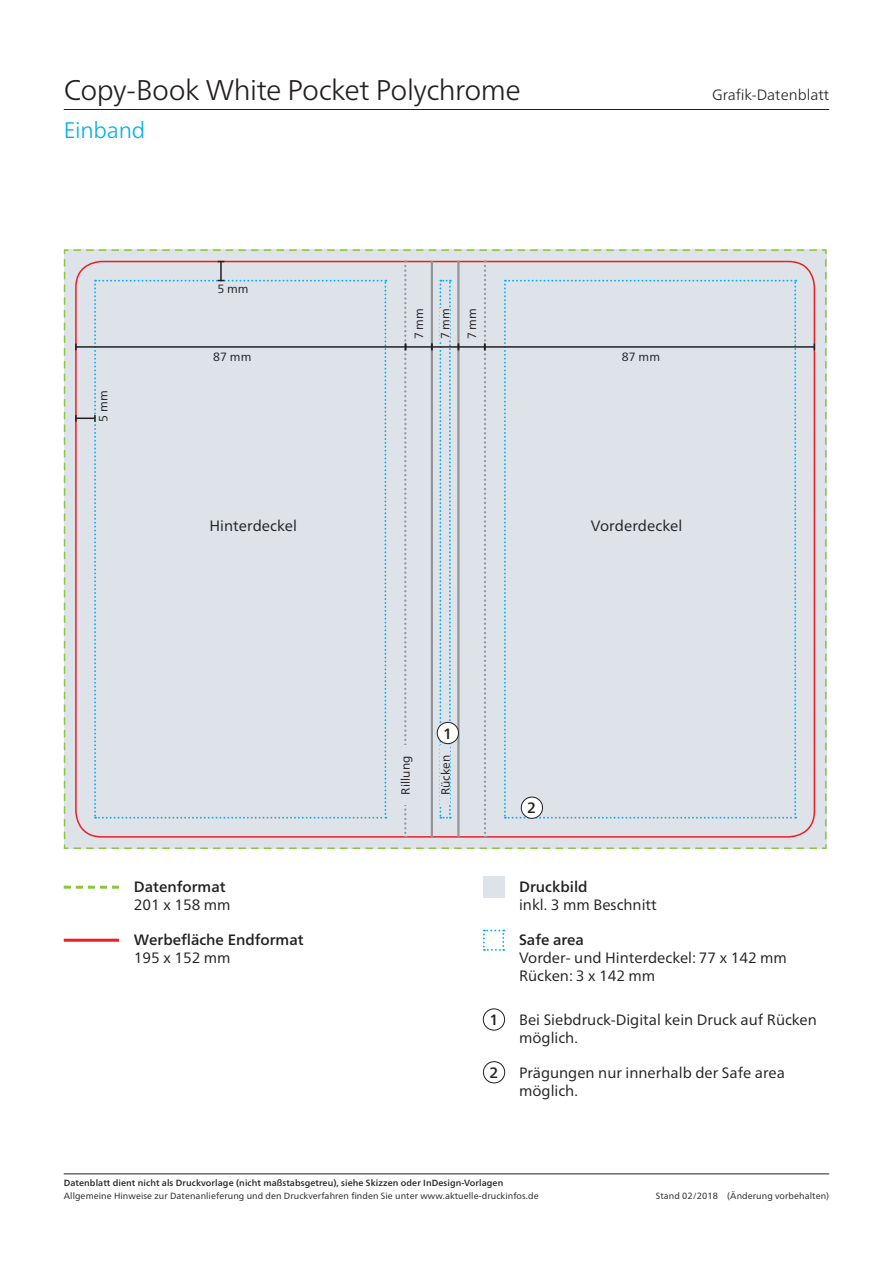
<style>
.page{position:relative;width:893px;height:1263px;background:#fff}
.page>*{position:absolute;margin:0;border:0;box-sizing:border-box;transform-origin:0 0}
.t1{font:300 28.5px "Frutiger Neue LT Pro";letter-spacing:-.02em;color:#231f20}
.t2{font:300 22.5px "Frutiger Neue LT Pro";letter-spacing:-.01em;color:#00aeef}
.t3{font:15px/18px "Frutiger Neue LT Pro";color:#231f20}
.t4{font:500 15px "Frutiger Neue LT Pro";color:#231f20}
.t5{font:300 15px "Frutiger Neue LT Pro";color:#231f20}
.t6{font:12px/26.2px "Frutiger Neue LT Pro";letter-spacing:.01em;color:#231f20}
.t7{font:9px "Frutiger Neue LT Pro";letter-spacing:.01em;color:#231f20}
.t8{font:500 9px "Frutiger Neue LT Pro";letter-spacing:.01em;color:#231f20}
</style>
<div class="page">
<hr style="left:64px;top:109px;width:765px;height:1px;background:#231f20">
<hr style="left:64px;top:1173px;width:765px;height:1px;background:#231f20">
<svg style="left:64px;top:886px;width:55px;height:3px"></svg>
<hr style="left:64px;top:939px;width:55px;height:3px;background:#ee1d23">
<div style="left:483px;top:876px;width:21px;height:22px;background:#dde3e8"></div>
<svg style="left:483px;top:929px;width:21px;height:22px"></svg>
<div style="left:483px;top:1008px;width:22px;height:22px;border:1px solid #231f20;border-radius:50%"></div>
<div style="left:483px;top:1061px;width:22px;height:22px;border:1px solid #231f20;border-radius:50%"></div>
<svg style="left:63px;top:249px;width:764px;height:600px;background:#dcdcdf"></svg>
<hr style="left:431px;top:261px;width:2px;height:577px;background:#939598">
<hr style="left:457px;top:261px;width:3px;height:577px;background:#939598">
<svg style="left:439px;top:280px;width:12px;height:539px;background:#c3dce8"></svg>
<div style="left:504px;top:280px;width:292px;height:539px;background:#dde3e8"></div>
<div style="left:440px;top:745px;width:10px;height:59px;background:#dde3e8"></div>
<div style="left:401px;top:745px;width:9px;height:59px;background:#dde3e8"></div>
<hr style="left:432px;top:346px;width:26px;height:2px;background:#231f20">
<hr style="left:405px;top:346px;width:27px;height:2px;background:#231f20">
<hr style="left:458px;top:346px;width:27px;height:2px;background:#231f20">
<div style="left:440px;top:308px;width:10px;height:31px;background:#dde3e8"></div>
<div style="left:467px;top:308px;width:9px;height:31px;background:#dde3e8"></div>
<div style="left:414px;top:308px;width:9px;height:31px;background:#dde3e8"></div>
<hr style="left:76px;top:346px;width:330px;height:2px;background:#231f20">
<svg style="left:404px;top:260px;width:2px;height:578px"></svg>
<hr style="left:485px;top:346px;width:329px;height:2px;background:#231f20">
<svg style="left:484px;top:260px;width:2px;height:578px"></svg>
<div style="left:75px;top:261px;width:311px;height:558px;background:#dde3e8"></div>
<div style="left:521px;top:797px;width:22px;height:21px;background:#fff;border-radius:50%"></div>
<div style="left:521px;top:797px;width:22px;height:22px;border:1px solid #231f20;border-radius:50%"></div>
<div style="left:437px;top:722px;width:21px;height:22px;background:#fff;border-radius:50%"></div>
<div style="left:437px;top:722px;width:22px;height:22px;border:1px solid #231f20;border-radius:50%"></div>
<h1 class="t1" style="left:64px;top:72px;width:458px">Copy-Book White Pocket Polychrome</h1>
<h2 class="t2" style="left:64px;top:116px;width:83px">Einband</h2>
<p class="t5" style="left:712px;top:85px;width:119px">Grafik-Datenblatt</p>
<p class="t6" style="left:90px;top:422px;width:33px;rotate:-90deg">5 mm</p>
<p class="t6" style="left:217px;top:276px;width:33px">5 mm</p>
<p class="t6" style="left:406px;top:339px;width:33px;rotate:-90deg">7 mm<br>7 mm</p>
<p class="t6" style="left:459px;top:339px;width:33px;rotate:-90deg">7 mm</p>
<p class="t6" style="left:213px;top:344px;width:40px">87 mm</p>
<p class="t6" style="left:622px;top:344px;width:40px">87 mm</p>
<p class="t3" style="left:209px;top:516px;width:89px">Hinterdeckel</p>
<p class="t3" style="left:591px;top:516px;width:93px">Vorderdeckel</p>
<p class="t4" style="left:443px;top:724px;width:10px">1</p>
<p class="t6" style="left:392px;top:794px;width:41px;rotate:-90deg">Rillung</p>
<p class="t6" style="left:432px;top:795px;width:42px;rotate:-90deg">Rücken</p>
<p class="t4" style="left:527px;top:799px;width:10px">2</p>
<p class="t4" style="left:134px;top:878px;width:93px">Datenformat</p>
<p class="t3" style="left:134px;top:896px;width:98px">201 x 158 mm</p>
<p class="t4" style="left:134px;top:931px;width:171px">Werbefläche Endformat</p>
<p class="t3" style="left:134px;top:949px;width:98px">195 x 152 mm</p>
<p class="t4" style="left:489px;top:1011px;width:10px">1</p>
<p class="t4" style="left:489px;top:1064px;width:10px">2</p>
<p class="t4" style="left:519px;top:878px;width:70px">Druckbild</p>
<p class="t3" style="left:519px;top:896px;width:139px">inkl. 3 mm Beschnitt</p>
<p class="t4" style="left:519px;top:931px;width:66px">Safe area</p>
<p class="t3" style="left:519px;top:949px;width:269px">Vorder- und Hinterdeckel: 77 x 142 mm<br>Rücken: 3 x 142 mm</p>
<p class="t3" style="left:519px;top:1010px;width:299px">Bei Siebdruck-Digital kein Druck auf Rücken möglich.</p>
<p class="t3" style="left:519px;top:1063px;width:267px">Prägungen nur innerhalb der Safe area möglich.</p>
<p class="t8" style="left:64px;top:1178px;width:441px">Datenblatt dient nicht als Druckvorlage (nicht maßstabsgetreu), siehe Skizzen oder InDesign-Vorlagen</p>
<p class="t7" style="left:64px;top:1190px;width:476px">Allgemeine Hinweise zur Datenanlieferung und den Druckverfahren finden Sie unter www.aktuelle-druckinfos.de</p>
<p class="t7" style="left:656px;top:1190px;width:175px">Stand 02/2018 (Änderung vorbehalten)</p>
</div>
